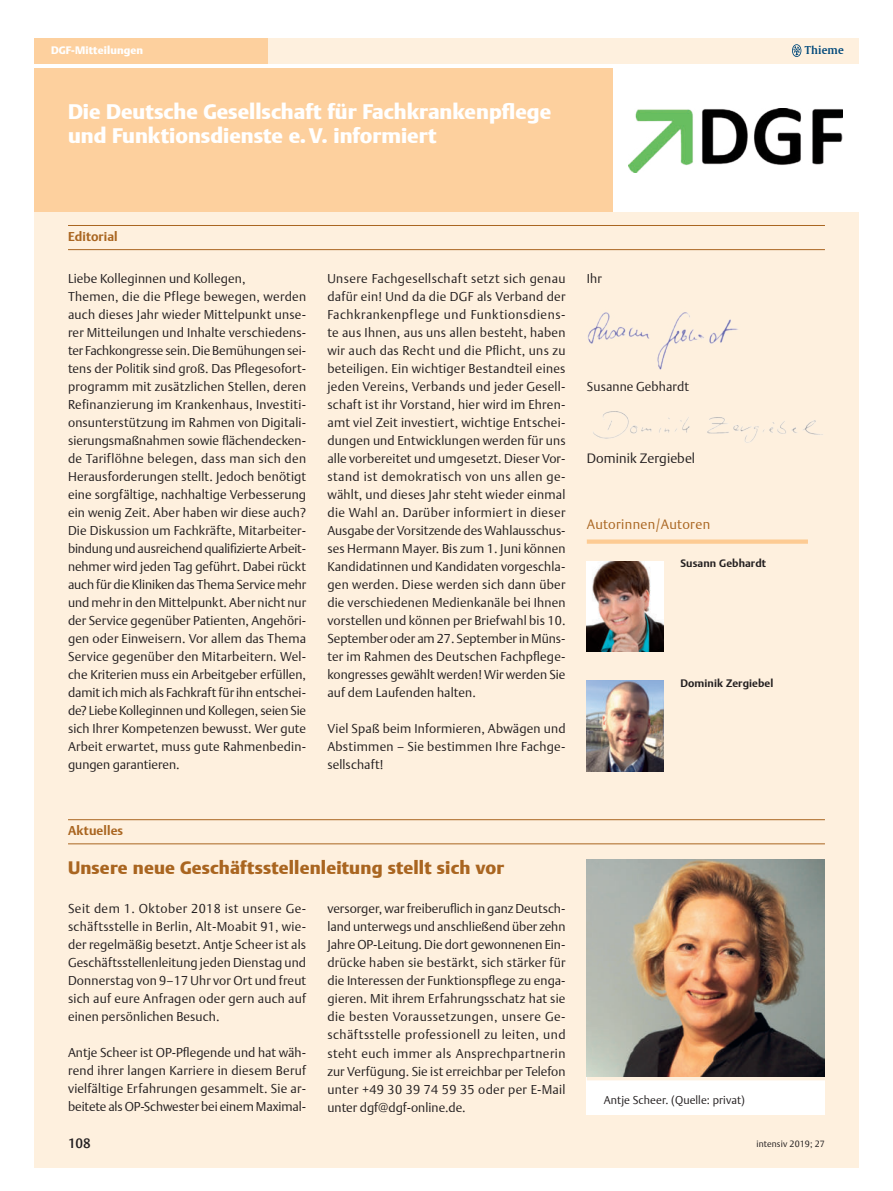
<style>
.page{position:relative;width:893px;height:1191px;background:#fff}
.page>*{position:absolute;margin:0;border:0;box-sizing:border-box;transform-origin:0 0}
.t1{font:900 21px/24px "Thieme Argo 2011";color:#fff}
.t2{font:900 18px "Thieme Argo 2011";letter-spacing:.01em;color:#a96520}
.t3{font:300 13.5px "Thieme Argo 2011";letter-spacing:.025em;color:#a96520}
.t4{font:300 13.5px "Thieme Argo 2011";letter-spacing:.01em;color:#231f20}
.t5{font:500 13.5px "Thieme Argo 2011";color:#231f20}
.t6{font:300 12.75px/18px "Thieme Argo 2011";letter-spacing:.01em;color:#231f20;text-align:justify}
.t7{font:700 12.75px "Thieme Argo 2011";letter-spacing:.01em;color:#a96520}
.t8{font:300 11.25px "Thieme Argo 2011";letter-spacing:.01em;color:#231f20}
.t9{font:700 10.8px "Thieme Argo 2011";letter-spacing:.01em;color:#231f20}
.t10{font:900 10.8px "Thieme Argo 2011";letter-spacing:.01em;color:#fff}
.t11{font:600 10.8px "Thieme Gulliver 2011";letter-spacing:.01em;color:#01497b}
.t12{font:300 9px "Thieme Argo 2011";letter-spacing:.01em;color:#231f20}
</style>
<div class="page">
<div style="left:34px;top:68px;width:825px;height:1099px;background:#fef0de"></div>
<div style="left:34px;top:38px;width:825px;height:26px;background:#fef0de"></div>
<div style="left:34px;top:38px;width:234px;height:26px;background:#fdd09e"></div>
<svg style="left:792px;top:44px;width:9px;height:13px"></svg>
<hr style="left:68px;top:225px;width:757px;height:1px;background:#a96520">
<hr style="left:68px;top:249px;width:757px;height:1px;background:#a96520">
<img style="left:587px;top:312px;width:151px;height:57px">
<img style="left:593px;top:411px;width:230px;height:32px">
<div style="left:587px;top:539px;width:221px;height:5px;background:#fdcb93"></div>
<img style="left:587px;top:561px;width:76px;height:90px">
<img style="left:587px;top:680px;width:76px;height:91px">
<hr style="left:68px;top:819px;width:757px;height:1px;background:#a96520">
<hr style="left:68px;top:843px;width:757px;height:1px;background:#a96520">
<div style="left:587px;top:1076px;width:238px;height:38px;background:#fff"></div>
<svg style="left:587px;top:1076px;width:238px;height:4px"></svg>
<img style="left:587px;top:859px;width:238px;height:217px">
<div style="left:612px;top:68px;width:247px;height:143px;background:#fff"></div>
<div style="left:34px;top:68px;width:578px;height:143px;background:#fdd09e"></div>
<img style="left:629px;top:108px;width:213px;height:65px">
<p class="t10" style="left:51px;top:43px;width:94px">DGF-Mitteilungen</p>
<p class="t11" style="left:805px;top:42px;width:40px">Thieme</p>
<h1 class="t1" style="left:68px;top:99px;width:485px">Die Deutsche Gesellschaft für Fachkrankenpflege und Funktionsdienste e.V. informiert</h1>
<p class="t7" style="left:68px;top:228px;width:51px">Editorial</p>
<p class="t6" style="left:68px;top:269px;width:240px;text-align:left">Liebe Kolleginnen und Kollegen,<br>Themen, die die Pflege bewegen, werden auch dieses Jahr wieder Mittelpunkt unse&shy;rer Mitteilungen und Inhalte verschiedens&shy;ter Fachkongresse sein. Die Bemühungen sei&shy;tens der Politik sind groß. Das Pflegesofort&shy;programm mit zusätzlichen Stellen, deren Refinanzierung im Krankenhaus, Investiti&shy;onsunterstützung im Rahmen von Digitali&shy;sierungsmaßnahmen sowie flächendecken&shy;de Tariflöhne belegen, dass man sich den Herausforderungen stellt. Jedoch benötigt eine sorgfältige, nachhaltige Verbesserung ein wenig Zeit. Aber haben wir diese auch?<br>Die Diskussion um Fachkräfte, Mitarbeiter&shy;bindung und ausreichend qualifizierte Arbeit&shy;nehmer wird jeden Tag geführt. Dabei rückt auch für die Kliniken das Thema Service mehr und mehr in den Mittelpunkt. Aber nicht nur der Service gegenüber Patienten, Angehöri&shy;gen oder Einweisern. Vor allem das Thema Service gegenüber den Mitarbeitern. Wel&shy;che Kriterien muss ein Arbeitgeber erfüllen, damit ich mich als Fachkraft für ihn entschei&shy;de? Liebe Kolleginnen und Kollegen, seien Sie sich Ihrer Kompetenzen bewusst. Wer gute Arbeit erwartet, muss gute Rahmenbedin&shy;gungen garantieren.</p>
<p class="t6" style="left:327px;top:269px;width:240px">Unsere Fachgesellschaft setzt sich genau dafür ein! Und da die DGF als Verband der Fachkrankenpflege und Funktionsdiens&shy;te aus Ihnen, aus uns allen besteht, haben wir auch das Recht und die Pflicht, uns zu beteiligen. Ein wichtiger Bestandteil eines jeden Vereins, Verbands und jeder Gesell&shy;schaft ist ihr Vorstand, hier wird im Ehren&shy;amt viel Zeit investiert, wichtige Entschei&shy;dungen und Entwicklungen werden für uns alle vorbereitet und umgesetzt. Dieser Vor&shy;stand ist demokratisch von uns allen ge&shy;wählt, und dieses Jahr steht wieder einmal die Wahl an. Darüber informiert in dieser Ausgabe der Vorsitzende des Wahlausschus&shy;ses Hermann Mayer. Bis zum 1. Juni können Kandidatinnen und Kandidaten vorgeschla&shy;gen werden. Diese werden sich dann über die verschiedenen Medienkanäle bei Ihnen vorstellen und können per Briefwahl bis 10.<br>September oder am 27. September in Müns&shy;ter im Rahmen des Deutschen Fachpflege&shy;kongresses gewählt werden! Wir werden Sie auf dem Laufenden halten.</p>
<p class="t6" style="left:327px;top:719px;width:240px">Viel Spaß beim Informieren, Abwägen und Abstimmen – Sie bestimmen Ihre Fachge&shy;sellschaft!</p>
<p class="t7" style="left:68px;top:822px;width:57px">Aktuelles</p>
<h2 class="t2" style="left:68px;top:855px;width:438px">Unsere neue Geschäftsstellenleitung stellt sich vor</h2>
<p class="t6" style="left:68px;top:899px;width:240px">Seit dem 1. Oktober 2018 ist unsere Ge&shy;schäftsstelle in Berlin, Alt-Moabit 91, wie&shy;der regelmäßig besetzt. Antje Scheer ist als Geschäftsstellenleitung jeden Dienstag und Donnerstag von 9–17 Uhr vor Ort und freut sich auf eure Anfragen oder gern auch auf einen persönlichen Besuch.</p>
<p class="t6" style="left:68px;top:1043px;width:240px">Antje Scheer ist OP-Pflegende und hat wäh&shy;rend ihrer langen Karriere in diesem Beruf vielfältige Erfahrungen gesammelt. Sie ar&shy;beitete als OP-Schwester bei einem Maximal-</p>
<p class="t6" style="left:327px;top:899px;width:240px">versorger, war freiberuflich in ganz Deutsch&shy;land unterwegs und anschließend über zehn Jahre OP-Leitung. Die dort gewonnenen Ein&shy;drücke haben sie bestärkt, sich stärker für die Interessen der Funktionspflege zu enga&shy;gieren. Mit ihrem Erfahrungsschatz hat sie die besten Voraussetzungen, unsere Ge&shy;schäftsstelle professionell zu leiten, und steht euch immer als Ansprechpartnerin zur Verfügung. Sie ist erreichbar per Telefon unter +49 30 39 74 59 35 oder per E-Mail unter dgf@dgf-online.de.</p>
<p class="t6" style="left:587px;top:269px;width:17px">Ihr</p>
<p class="t6" style="left:587px;top:377px;width:104px">Susanne Gebhardt</p>
<p class="t4" style="left:587px;top:449px;width:110px">Dominik Zergiebel</p>
<p class="t3" style="left:587px;top:515px;width:125px">Autorinnen/Autoren</p>
<p class="t9" style="left:680px;top:556px;width:87px">Susann Gebhardt</p>
<p class="t9" style="left:680px;top:676px;width:94px">Dominik Zergiebel</p>
<p class="t8" style="left:604px;top:1092px;width:143px">Antje Scheer. (Quelle: privat)</p>
<p class="t5" style="left:68px;top:1134px;width:24px">108</p>
<p class="t12" style="left:756px;top:1137px;width:70px">intensiv 2019; 27</p>
</div>
